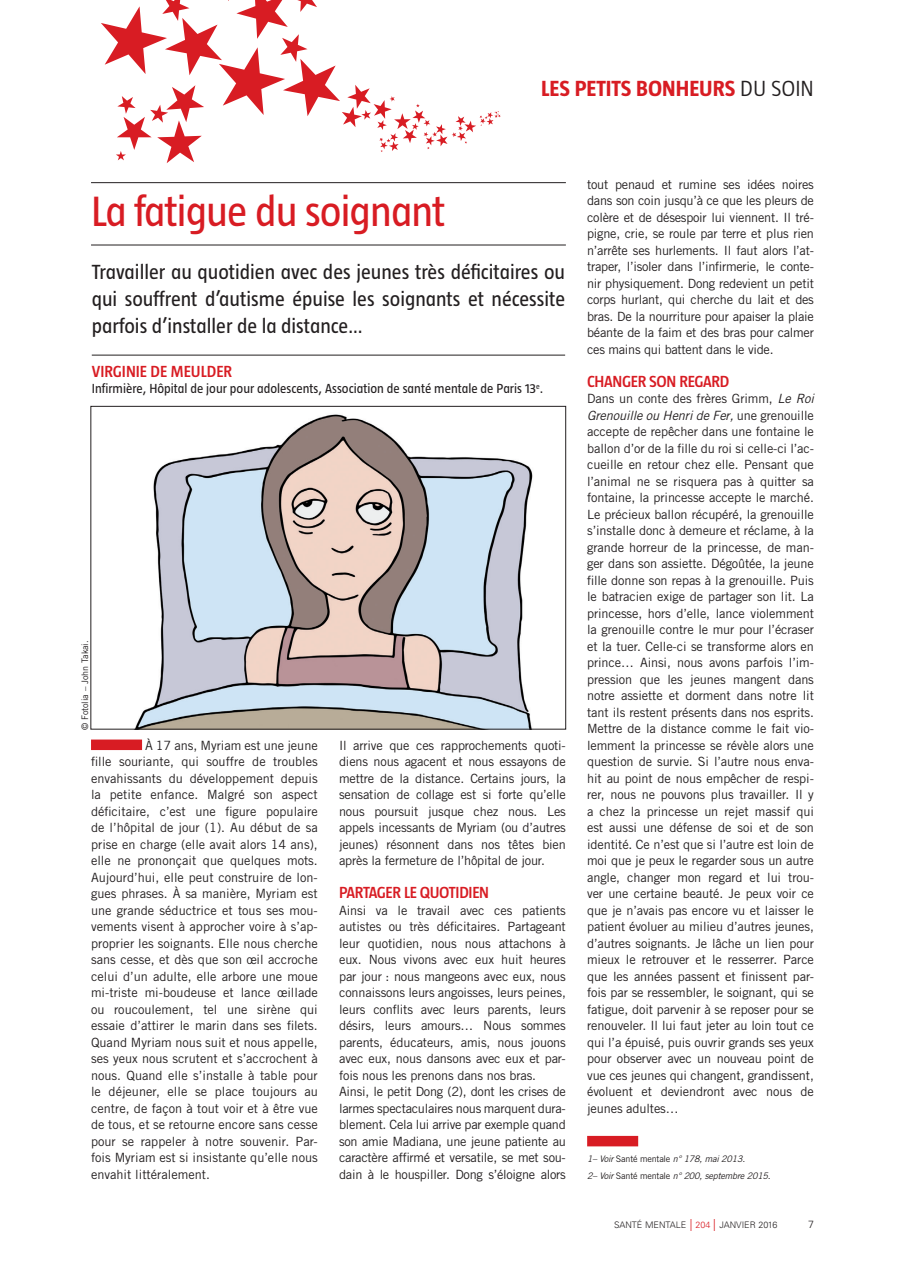
<style>
.page{position:relative;width:905px;height:1275px;background:#fff}
.page>*{position:absolute;margin:0;border:0;box-sizing:border-box;transform-origin:0 0}
._0__TITRE{font:43.5px "Taz";letter-spacing:-.02em;color:#d81c23}
.t1{font:700 22.5px "Taz";color:#d81c23}
._2_CHAPO{font:21px/27px "Taz";color:#231f20;text-align:justify}
._4_INTER{font:600 16.5px "Taz";letter-spacing:-.02em;color:#d81c23}
._3_AUTEUR_ARTICLE{font:600 16.5px "Taz";color:#d81c23}
._3_FONCTION_AUTEUR{font:13.5px "Taz";color:#231f20}
._5_TEXTE_COURANT{font:12.75px/16.5px "Trade Gothic";letter-spacing:-.01em;color:#231f20;text-align:justify}
.t2{font:300 10.5px "Univers";color:#231f20}
._7_NOTES{font:italic 9px "Trade Gothic";letter-spacing:-.02em;color:#231f20}
.t3{font:300 9px "Univers";color:#231f20}
.Copyright{font:9px "Trade Gothic";letter-spacing:-.01em;color:#231f20}
.s1{font-weight:300;color:#231f20}
.s2{font-style:italic}
.s3{font-style:normal}
.s4{font-size:12px;color:#d81c23}
.s5{color:#d81c23}
</style>
<div class="page">
<svg style="left:101px;top:0;width:400px;height:163px"></svg>
<hr style="left:91px;top:182px;width:475px;height:1px;background:#231f20">
<hr style="left:91px;top:245px;width:475px;height:1px;background:#231f20">
<hr style="left:92px;top:355px;width:473px;height:1px;background:#231f20">
<div style="left:91px;top:739px;width:51px;height:11px;background:#d81c23"></div>
<div style="left:587px;top:1136px;width:51px;height:10px;background:#d81c23"></div>
<img style="left:135px;top:414px;width:398px;height:313px">
<div style="left:91px;top:406px;width:475px;height:323px;border:1px solid #231f20"></div>
<p class="t1" style="left:541px;top:77px;width:274px">LES PETITS BONHEURS <span class="s1">DU SOIN</span></p>
<p class="_0__TITRE" style="left:91px;top:189px;width:356px">La fatigue du soignant</p>
<p class="_2_CHAPO" style="left:92px;top:259px;width:475px">Travailler au quotidien avec des jeunes très déficitaires ou qui souffrent d’autisme épuise les soignants et nécessite parfois d’installer de la distance…</p>
<p class="_3_AUTEUR_ARTICLE" style="left:92px;top:362px;width:142px">VIRGINIE DE MEULDER</p>
<p class="_3_FONCTION_AUTEUR" style="left:92px;top:381px;width:453px">Infirmière, Hôpital de jour pour adolescents, Association de santé mentale de Paris 13<sup>e</sup>.</p>
<p class="Copyright" style="left:80px;top:730px;width:91px;rotate:-90deg">© Fotolia – John Takai.</p>
<p class="_5_TEXTE_COURANT" style="left:91px;top:737px;width:228px;text-indent:54px">À 17 ans, Myriam est une jeune fille souriante, qui souffre de troubles envahissants du développement depuis la petite enfance. Malgré son aspect déficitaire, c’est une figure populaire de l’hôpital de jour (1). Au début de sa prise en charge (elle avait alors 14 ans), elle ne prononçait que quelques mots.<br>Aujourd’hui, elle peut construire de lon&shy;gues phrases. À sa manière, Myriam est une grande séductrice et tous ses mou&shy;vements visent à approcher voire à s’ap&shy;proprier les soignants. Elle nous cherche sans cesse, et dès que son œil accroche celui d’un adulte, elle arbore une moue mi-triste mi-boudeuse et lance œillade ou roucoulement, tel une sirène qui essaie d’attirer le marin dans ses filets.<br>Quand Myriam nous suit et nous appelle, ses yeux nous scrutent et s’accrochent à nous. Quand elle s’installe à table pour le déjeuner, elle se place toujours au centre, de façon à tout voir et à être vue de tous, et se retourne encore sans cesse pour se rappeler à notre souvenir. Par&shy;fois Myriam est si insistante qu’elle nous envahit littéralement.</p>
<p class="_5_TEXTE_COURANT" style="left:339px;top:737px;width:228px">Il arrive que ces rapprochements quoti&shy;diens nous agacent et nous essayons de mettre de la distance. Certains jours, la sensation de collage est si forte qu’elle nous poursuit jusque chez nous. Les appels incessants de Myriam (ou d’autres jeunes) résonnent dans nos têtes bien après la fermeture de l’hôpital de jour.</p>
<p class="_4_INTER" style="left:339px;top:884px;width:151px">PARTAGER LE QUOTIDIEN</p>
<p class="_5_TEXTE_COURANT" style="left:339px;top:902px;width:228px">Ainsi va le travail avec ces patients autistes ou très déficitaires. Partageant leur quotidien, nous nous attachons à eux. Nous vivons avec eux huit heures par jour : nous mangeons avec eux, nous connaissons leurs angoisses, leurs peines, leurs conflits avec leurs parents, leurs désirs, leurs amours… Nous sommes parents, éducateurs, amis, nous jouons avec eux, nous dansons avec eux et par&shy;fois nous les prenons dans nos bras.</p>
<p class="_5_TEXTE_COURANT" style="left:339px;top:1083px;width:228px">Ainsi, le petit Dong (2), dont les crises de larmes spectaculaires nous marquent dura&shy;blement. Cela lui arrive par exemple quand son amie Madiana, une jeune patiente au caractère affirmé et versatile, se met sou&shy;dain à le houspiller. Dong s’éloigne alors</p>
<p class="_5_TEXTE_COURANT" style="left:587px;top:176px;width:228px">tout penaud et rumine ses idées noires dans son coin jusqu’à ce que les pleurs de colère et de désespoir lui viennent. Il tré&shy;pigne, crie, se roule par terre et plus rien n’arrête ses hurlements. Il faut alors l’at&shy;traper, l’isoler dans l’infirmerie, le conte&shy;nir physiquement. Dong redevient un petit corps hurlant, qui cherche du lait et des bras. De la nourriture pour apaiser la plaie béante de la faim et des bras pour calmer ces mains qui battent dans le vide.</p>
<p class="_4_INTER" style="left:587px;top:372px;width:144px">CHANGER SON REGARD</p>
<p class="_5_TEXTE_COURANT" style="left:587px;top:390px;width:228px">Dans un conte des frères Grimm, <span class="s2">Le Roi Grenouille ou Henri de Fer,</span> une grenouille accepte de repêcher dans une fontaine le ballon d’or de la fille du roi si celle-ci l’ac&shy;cueille en retour chez elle. Pensant que l’animal ne se risquera pas à quitter sa fontaine, la princesse accepte le marché.<br>Le précieux ballon récupéré, la grenouille s’installe donc à demeure et réclame, à la grande horreur de la princesse, de man&shy;ger dans son assiette. Dégoûtée, la jeune fille donne son repas à la grenouille. Puis le batracien exige de partager son lit. La princesse, hors d’elle, lance violemment la grenouille contre le mur pour l’écraser et la tuer. Celle-ci se transforme alors en prince… Ainsi, nous avons parfois l’im&shy;pression que les jeunes mangent dans notre assiette et dorment dans notre lit tant ils restent présents dans nos esprits.<br>Mettre de la distance comme le fait vio&shy;lemment la princesse se révèle alors une question de survie. Si l’autre nous enva&shy;hit au point de nous empêcher de respi&shy;rer, nous ne pouvons plus travailler. Il y a chez la princesse un rejet massif qui est aussi une défense de soi et de son identité. Ce n’est que si l’autre est loin de moi que je peux le regarder sous un autre angle, changer mon regard et lui trou&shy;ver une certaine beauté. Je peux voir ce que je n’avais pas encore vu et laisser le patient évoluer au milieu d’autres jeunes, d’autres soignants. Je lâche un lien pour mieux le retrouver et le resserrer. Parce que les années passent et finissent par&shy;fois par se ressembler, le soignant, qui se fatigue, doit parvenir à se reposer pour se renouveler. Il lui faut jeter au loin tout ce qui l’a épuisé, puis ouvrir grands ses yeux pour observer avec un nouveau point de vue ces jeunes qui changent, grandissent, évoluent et deviendront avec nous de jeunes adultes…</p>
<p class="_7_NOTES" style="left:587px;top:1153px;width:160px">1– Voir <span class="s3">Santé mentale</span> n° 178, mai 2013.</p>
<p class="_7_NOTES" style="left:587px;top:1170px;width:185px">2– Voir <span class="s3">Santé mentale</span> n° 200, septembre 2015.</p>
<p class="t3" style="left:614px;top:1219px;width:165px">SANTÉ MENTALE <span class="s4">|</span> <span class="s5">204</span> <span class="s4">|</span> JANVIER 2016</p>
<p class="t2" style="left:808px;top:1218px;width:7px">7</p>
</div>
